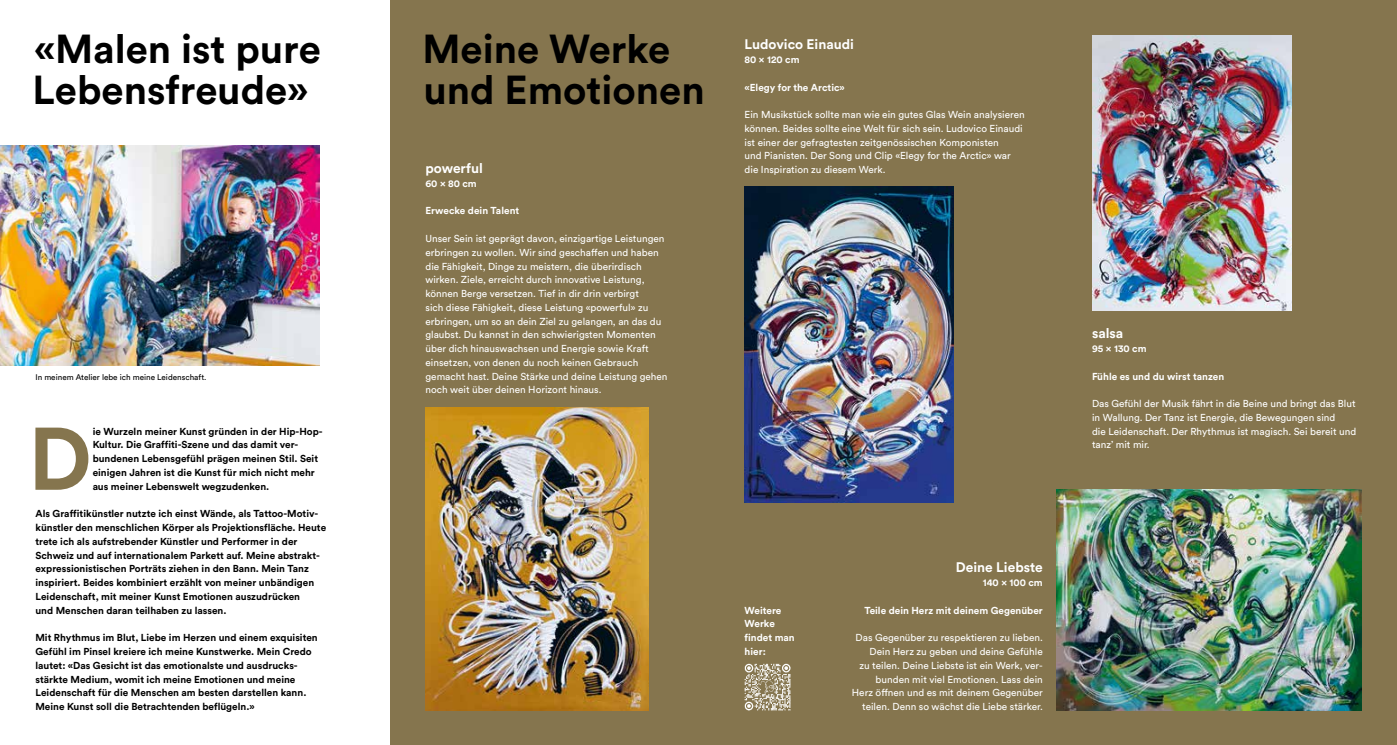
<style>
.page{position:relative;width:1397px;height:745px;background:#fff}
.page>*{position:absolute;margin:0;border:0;box-sizing:border-box;transform-origin:0 0}
.t1{font:700 87.62px "Circular Std";color:#85754e}
.t2{font:700 40px/41.2px "Circular Std";color:#000}
.t3{font:700 13.75px "Circular Std";color:#fff}
.t4{font:10px/13.8px "Circular Std";color:#fff}
.t5{font:700 10px/13.8px "Circular Std";color:#000}
.t6{font:700 10px/13.8px "Circular Std";color:#fff}
.t7{font:8.12px "Circular Std";color:#000}
</style>
<div class="page">
<div style="left:390px;top:0;width:319px;height:744px;background:#85754e"></div>
<div style="left:709px;top:0;width:347px;height:744px;background:#85754e"></div>
<div style="left:1056px;top:0;width:340px;height:744px;background:#85754e"></div>
<img style="left:425px;top:407px;width:223px;height:302px">
<img style="left:0;top:145px;width:319px;height:220px">
<img style="left:1056px;top:489px;width:305px;height:220px">
<img style="left:744px;top:187px;width:209px;height:315px">
<img style="left:1092px;top:35px;width:198px;height:275px">
<img style="left:744px;top:663px;width:46px;height:46px">
<h2 class="t2" style="left:33px;top:27px;width:290px">«Malen ist pure<br>Lebensfreude»</h2>
<h2 class="t2" style="left:422px;top:27px;width:283px">Meine Werke und Emotionen</h2>
<p class="t7" style="left:35px;top:371px;width:172px">In meinem Atelier lebe ich meine Leidenschaft.</p>
<h1 class="t1" style="left:28px;top:402px;width:65px">D</h1>
<p class="t5" style="left:93px;top:424px;width:231px">ie Wurzeln meiner Kunst gründen in der Hip-Hop-Kultur. Die Graffiti-Szene und das damit ver&shy;bundenen Lebensgefühl prägen meinen Stil. Seit einigen Jahren ist die Kunst für mich nicht mehr aus meiner Lebenswelt wegzudenken.</p>
<p class="t5" style="left:35px;top:506px;width:292px">Als Graffitikünstler nutzte ich einst Wände, als Tattoo-Motiv&shy;künstler den menschlichen Körper als Projektionsfläche. Heute trete ich als aufstrebender Künstler und Performer in der Schweiz und auf internationalem Parkett auf. Meine abstrakt&shy;expressionistischen Porträts ziehen in den Bann. Mein Tanz inspiriert. Beides kombiniert erzählt von meiner unbändigen Leidenschaft, mit meiner Kunst Emotionen auszudrücken<br>und Menschen daran teilhaben zu lassen.</p>
<p class="t5" style="left:35px;top:630px;width:284px">Mit Rhythmus im Blut, Liebe im Herzen und einem exquisiten Gefühl im Pinsel kreiere ich meine Kunstwerke. Mein Credo lautet: «Das Gesicht ist das emotionalste und ausdrucks&shy;stärkte Medium, womit ich meine Emotionen und meine Leidenschaft für die Menschen am besten darstellen kann.<br>Meine Kunst soll die Betrachtenden beflügeln.»</p>
<h3 class="t3" style="left:425px;top:159px;width:59px">powerful</h3>
<p class="t6" style="left:425px;top:176px;width:53px">60 x 80 cm</p>
<p class="t6" style="left:425px;top:204px;width:95px">Erwecke dein Talent</p>
<p class="t4" style="left:425px;top:231px;width:243px">Unser Sein ist geprägt davon, einzigartige Leistungen erbringen zu wollen. Wir sind geschaffen und haben die Fähigkeit, Dinge zu meistern, die überirdisch wirken. Ziele, erreicht durch innovative Leistung, können Berge versetzen. Tief in dir drin verbirgt<br>sich diese Fähigkeit, diese Leistung «powerful» zu erbringen, um so an dein Ziel zu gelangen, an das du glaubst. Du kannst in den schwierigsten Momenten über dich hinauswachsen und Energie sowie Kraft einsetzen, von denen du noch keinen Gebrauch gemacht hast. Deine Stärke und deine Leistung gehen noch weit über deinen Horizont hinaus.</p>
<h3 class="t3" style="left:744px;top:35px;width:111px">Ludovico Einaudi</h3>
<p class="t6" style="left:744px;top:52px;width:57px">80 x 120 cm</p>
<p class="t6" style="left:744px;top:80px;width:102px">«Elegy for the Arctic»</p>
<p class="t4" style="left:744px;top:107px;width:282px">Ein Musikstück sollte man wie ein gutes Glas Wein analysieren können. Beides sollte eine Welt für sich sein. Ludovico Einaudi ist einer der gefragtesten zeitgenössischen Komponisten<br>und Pianisten. Der Song und Clip «Elegy for the Arctic» war die Inspiration zu diesem Werk.</p>
<p class="t6" style="left:744px;top:602px;width:52px">Weitere<br>Werke findet man hier:</p>
<h3 class="t3" style="left:955px;top:558px;width:88px">Deine Liebste</h3>
<p class="t6" style="left:982px;top:575px;width:62px">140 x 100 cm</p>
<p class="t6" style="left:864px;top:602px;width:180px">Teile dein Herz mit deinem Gegenüber</p>
<p class="t4" style="left:851px;top:630px;width:192px;text-align:right">Das Gegenüber zu respektieren zu lieben.<br>Dein Herz zu geben und deine Gefühle<br>zu teilen. Deine Liebste ist ein Werk, ver&shy;bunden mit viel Emotionen. Lass dein<br>Herz öffnen und es mit deinem Gegenüber teilen. Denn so wächst die Liebe stärker.</p>
<h3 class="t3" style="left:1091px;top:324px;width:33px">salsa</h3>
<p class="t6" style="left:1091px;top:341px;width:56px">95 x 130 cm</p>
<p class="t6" style="left:1091px;top:369px;width:134px">Fühle es und du wirst tanzen</p>
<p class="t4" style="left:1091px;top:396px;width:266px">Das Gefühl der Musik fährt in die Beine und bringt das Blut in Wallung. Der Tanz ist Energie, die Bewegungen sind<br>die Leidenschaft. Der Rhythmus ist magisch. Sei bereit und tanz’ mit mir.</p>
</div>
